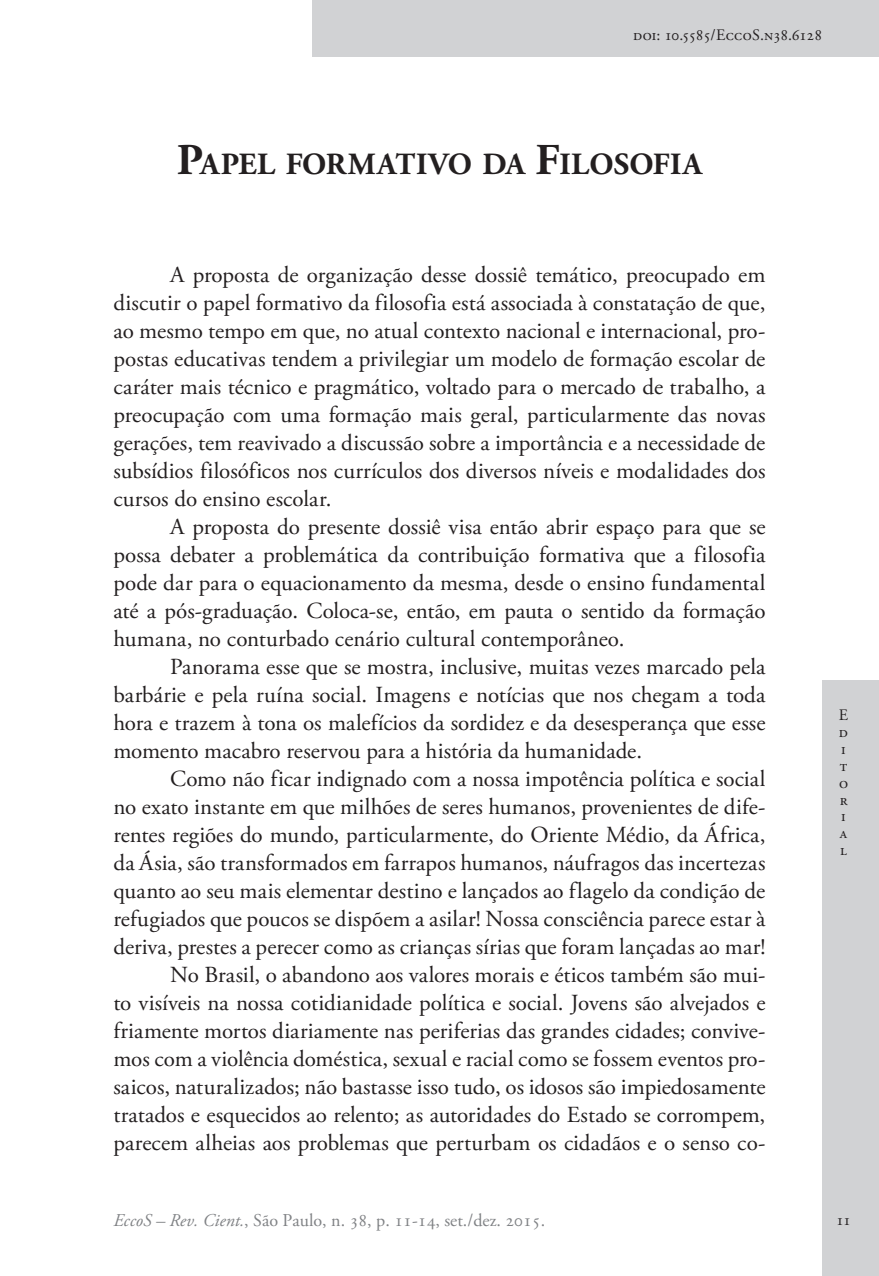
<style>
.page{position:relative;width:879px;height:1276px;background:#fff}
.page>*{position:absolute;margin:0;border:0;box-sizing:border-box;transform-origin:0 0}
.Ec_Titulo{font:700 30.8px "Adobe Garamond Pro";letter-spacing:.01em;color:#231f20}
.Ec_Normal{font:23px/28px "Adobe Garamond Pro";color:#231f20;text-align:justify}
.t1{font:18px "Adobe Garamond Pro";color:#808285}
.Ec_xxCantoSsups{font:16px "Adobe Garamond Pro";letter-spacing:-.02em;color:#231f20}
.Ec_zxPaginador{font:16px/16.8px "Adobe Garamond Pro";color:#231f20}
.s1{font-size:44px}
.s2{font-style:italic}
</style>
<div class="page">
<div style="left:312px;top:0;width:567px;height:57px;background:#d1d2d4"></div>
<div style="left:822px;top:680px;width:57px;height:596px;background:#d1d2d4"></div>
<p class="Ec_xxCantoSsups" style="left:633px;top:25px;width:191px">doi: 10.5585/EccoS.n38.6128</p>
<p class="Ec_Titulo" style="left:177px;top:147px;width:527px"><span class="s1">P</span>APEL FORMATIVO DA <span class="s1">F</span>ILOSOFIA</p>
<p class="Ec_Normal" style="left:113px;top:262px;width:653px;text-indent:57px">A proposta de organização desse dossiê temático, preocupado em discutir o papel formativo da filosofia está associada à constatação de que, ao mesmo tempo em que, no atual contexto nacional e internacional, pro&shy;postas educativas tendem a privilegiar um modelo de formação escolar de caráter mais técnico e pragmático, voltado para o mercado de trabalho, a preocupação com uma formação mais geral, particularmente das novas gerações, tem reavivado a discussão sobre a importância e a necessidade de subsídios filosóficos nos currículos dos diversos níveis e modalidades dos cursos do ensino escolar.</p>
<p class="Ec_Normal" style="left:113px;top:514px;width:654px;text-indent:57px">A proposta do presente dossiê visa então abrir espaço para que se possa debater a problemática da contribuição formativa que a filosofia pode dar para o equacionamento da mesma, desde o ensino fundamental até a pós-graduação. Coloca-se, então, em pauta o sentido da formação humana, no conturbado cenário cultural contemporâneo.</p>
<p class="Ec_Normal" style="left:113px;top:654px;width:654px;text-indent:57px">Panorama esse que se mostra, inclusive, muitas vezes marcado pela barbárie e pela ruína social. Imagens e notícias que nos chegam a toda hora e trazem à tona os malefícios da sordidez e da desesperança que esse momento macabro reservou para a história da humanidade.</p>
<p class="Ec_Normal" style="left:113px;top:766px;width:653px;text-indent:57px">Como não ficar indignado com a nossa impotência política e social no exato instante em que milhões de seres humanos, provenientes de dife&shy;rentes regiões do mundo, particularmente, do Oriente Médio, da África, da Ásia, são transformados em farrapos humanos, náufragos das incertezas quanto ao seu mais elementar destino e lançados ao flagelo da condição de refugiados que poucos se dispõem a asilar! Nossa consciência parece estar à deriva, prestes a perecer como as crianças sírias que foram lançadas ao mar!</p>
<p class="Ec_Normal" style="left:113px;top:962px;width:653px;text-indent:57px">No Brasil, o abandono aos valores morais e éticos também são mui&shy;to visíveis na nossa cotidianidade política e social. Jovens são alvejados e friamente mortos diariamente nas periferias das grandes cidades; convive&shy;mos com a violência doméstica, sexual e racial como se fossem eventos pro&shy;saicos, naturalizados; não bastasse isso tudo, os idosos são impiedosamente tratados e esquecidos ao relento; as autoridades do Estado se corrompem, parecem alheias aos problemas que perturbam os cidadãos e o senso co-</p>
<p class="Ec_zxPaginador" style="left:839px;top:707px;width:11px">E d i t o r i a l</p>
<p class="t1" style="left:113px;top:1209px;width:433px"><span class="s2">EccoS – Rev. Cient.</span>, São Paulo, n. 38, p. 11-14, set./dez. 2015.</p>
<p class="Ec_zxPaginador" style="left:836px;top:1212px;width:17px">11</p>
</div>
